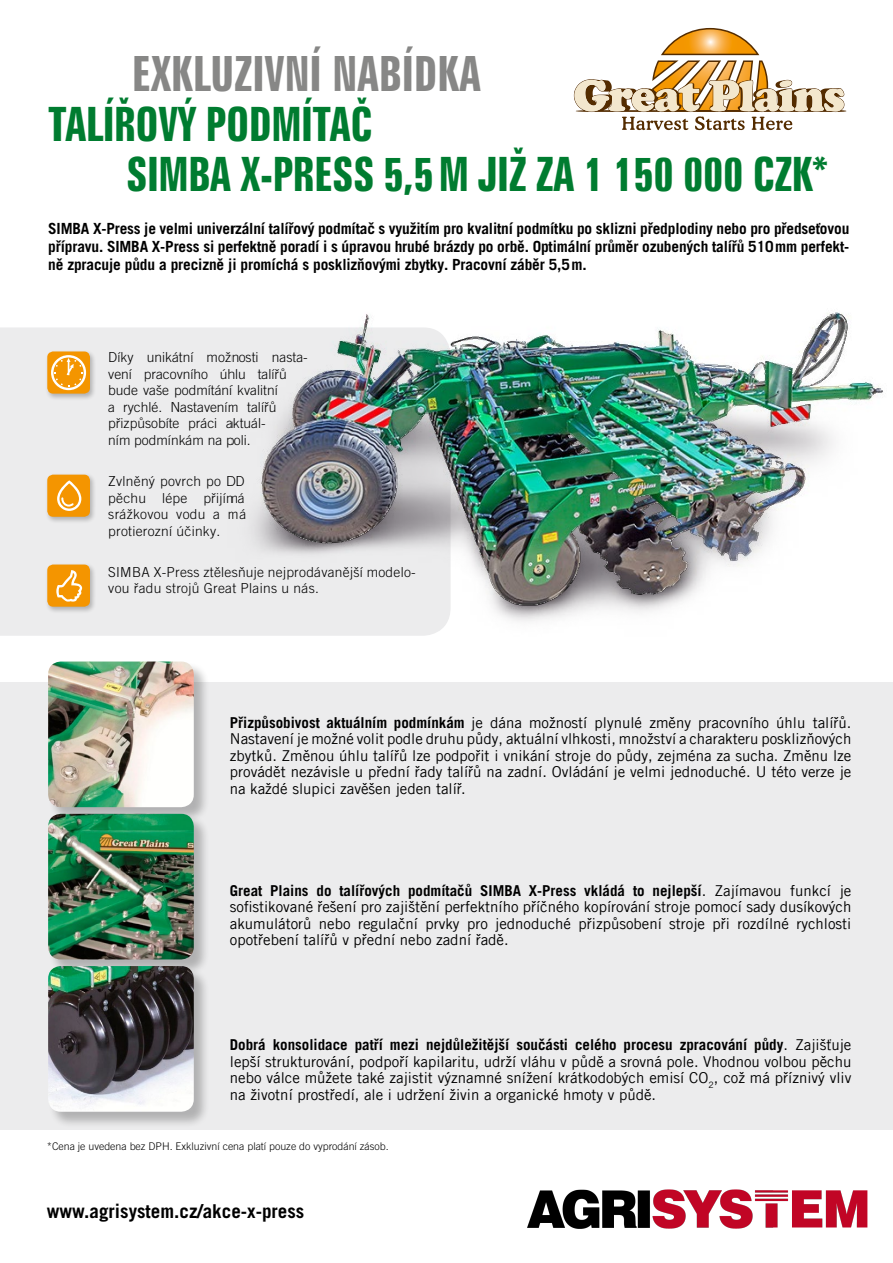
<style>
.page{position:relative;width:893px;height:1263px;background:#fff}
.page>*{position:absolute;margin:0;border:0;box-sizing:border-box;transform-origin:0 0}
.t1{font:700 extra-condensed 48.6px "Zurich AT";color:#878786}
.t2{font:700 extra-condensed 47.4px/50.1px "Zurich AT";letter-spacing:-.01em;color:#007c30}
.t3{font:700 19.05px "Trade Gothic LT Com";color:#000}
.t4{font:700 15.3px/18.5px "Trade Gothic LT Com";letter-spacing:-.01em;color:#000;text-align:justify}
.t5{font:15px/16.5px "Trade Gothic LT Com";color:#000;text-align:justify}
.t6{font:300 13.8px/16.5px "Trade Gothic LT Com";color:#000}
.t7{font:300 13.8px/16.5px "Trade Gothic LT Com";letter-spacing:.02em;color:#000}
.t8{font:300 10.65px "Trade Gothic LT Com";color:#000}
.s1{font-weight:700}
</style>
<div class="page">
<div style="left:0;top:327px;width:227px;height:309px;background:#ececed"></div>
<div style="left:0;top:682px;width:893px;height:448px;background:#ececed"></div>
<svg style="left:574px;top:28px;width:272px;height:102px"></svg>
<div style="left:45px;top:350px;width:52px;height:51px;background:#000;opacity:.25"></div>
<div style="left:47px;top:351px;width:43px;height:43px;background:#f49500;border-radius:6px"></div>
<div style="left:45px;top:563px;width:52px;height:51px;background:#000;opacity:.25"></div>
<div style="left:47px;top:564px;width:43px;height:43px;background:#f49500;border-radius:6px"></div>
<svg style="left:56px;top:570px;width:26px;height:32px"></svg>
<div style="left:45px;top:473px;width:52px;height:51px;background:#000;opacity:.25"></div>
<div style="left:47px;top:475px;width:43px;height:42px;background:#f49500;border-radius:6px"></div>
<svg style="left:57px;top:480px;width:24px;height:31px"></svg>
<div style="left:48px;top:661px;width:162px;height:163px;background:#000;opacity:.25"></div>
<img style="left:48px;top:661px;width:146px;height:146px">
<div style="left:48px;top:814px;width:162px;height:162px;background:#000;opacity:.25"></div>
<img style="left:48px;top:814px;width:146px;height:145px">
<div style="left:48px;top:966px;width:162px;height:162px;background:#000;opacity:.25"></div>
<img style="left:48px;top:966px;width:146px;height:146px">
<svg style="left:51px;top:355px;width:35px;height:35px"></svg>
<div style="left:232px;top:327px;width:10px;height:309px;background:#ececed"></div>
<img style="left:242px;top:308px;width:645px;height:328px">
<img style="left:527px;top:1189px;width:341px;height:40px">
<h1 class="t1" style="left:132px;top:46px;width:350px">EXKLUZIVNÍ NABÍDKA</h1>
<h2 class="t2" style="left:126px;top:99px;width:703px;text-indent:-78px">TALÍŘOVÝ PODMÍTAČ<br>SIMBA X-PRESS 5,5M JIŽ ZA 1 150 000 CZK*</h2>
<p class="t4" style="left:48px;top:219px;width:803px">SIMBA X-Press je velmi univerzální talířový podmítač s využitím pro kvalitní podmítku po sklizni předplodiny nebo pro předseťovou přípravu. SIMBA X-Press si perfektně poradí i s úpravou hrubé brázdy po orbě. Optimální průměr ozubených talířů 510mm perfekt&shy;ně zpracuje půdu a precizně ji promíchá s posklizňovými zbytky. Pracovní záběr 5,5m.</p>
<p class="t6" style="left:108px;top:349px;width:201px">Díky unikátní možnosti nasta&shy;vení pracovního úhlu talířů bude vaše podmítání kvalitní<br>a rychlé. Nastavením talířů přizpůsobíte práci aktuál-<br>ním podmínkám na poli.</p>
<p class="t6" style="left:108px;top:473px;width:140px;text-align:justify">Zvlněný povrch po DD pěchu lépe přijímá srážkovou vodu a má protierozní účinky.</p>
<p class="t7" style="left:108px;top:564px;width:309px">SIMBA X-Press ztělesňuje nejprodávanější modelo&shy;vou řadu strojů Great Plains u nás.</p>
<p class="t5" style="left:230px;top:714px;width:623px"><span class="s1">Přizpůsobivost aktuálním podmínkám</span> je dána možností plynulé změny pracovního úhlu talířů.<br>Nastavení je možné volit podle druhu půdy, aktuální vlhkosti, množství a charakteru posklizňových zbytků. Změnou úhlu talířů lze podpořit i vnikání stroje do půdy, zejména za sucha. Změnu lze provádět nezávisle u přední řady talířů na zadní. Ovládání je velmi jednoduché. U této verze je na každé slupici zavěšen jeden talíř.</p>
<p class="t5" style="left:230px;top:882px;width:623px"><span class="s1">Great Plains do talířových podmítačů SIMBA X-Press vkládá to nejlepší</span>. Zajímavou funkcí je sofistikované řešení pro zajištění perfektního příčného kopírování stroje pomocí sady dusíkových akumulátorů nebo regulační prvky pro jednoduché přizpůsobení stroje při rozdílné rychlosti opotřebení talířů v přední nebo zadní řadě.</p>
<p class="t5" style="left:230px;top:1037px;width:623px"><span class="s1">Dobrá konsolidace patří mezi nejdůležitější součásti celého procesu zpracování půdy</span>. Zajišťuje lepší strukturování, podpoří kapilaritu, udrží vláhu v půdě a srovná pole. Vhodnou volbou pěchu nebo válce můžete také zajistit významné snížení krátkodobých emisí CO<sub>2</sub>, což má příznivý vliv na životní prostředí, ale i udržení živin a organické hmoty v půdě.</p>
<p class="t8" style="left:47px;top:1140px;width:343px">*Cena je uvedena bez DPH. Exkluzivní cena platí pouze do vyprodání zásob.</p>
<p class="t3" style="left:47px;top:1199px;width:259px">www.agrisystem.cz/akce-x-press</p>
</div>
